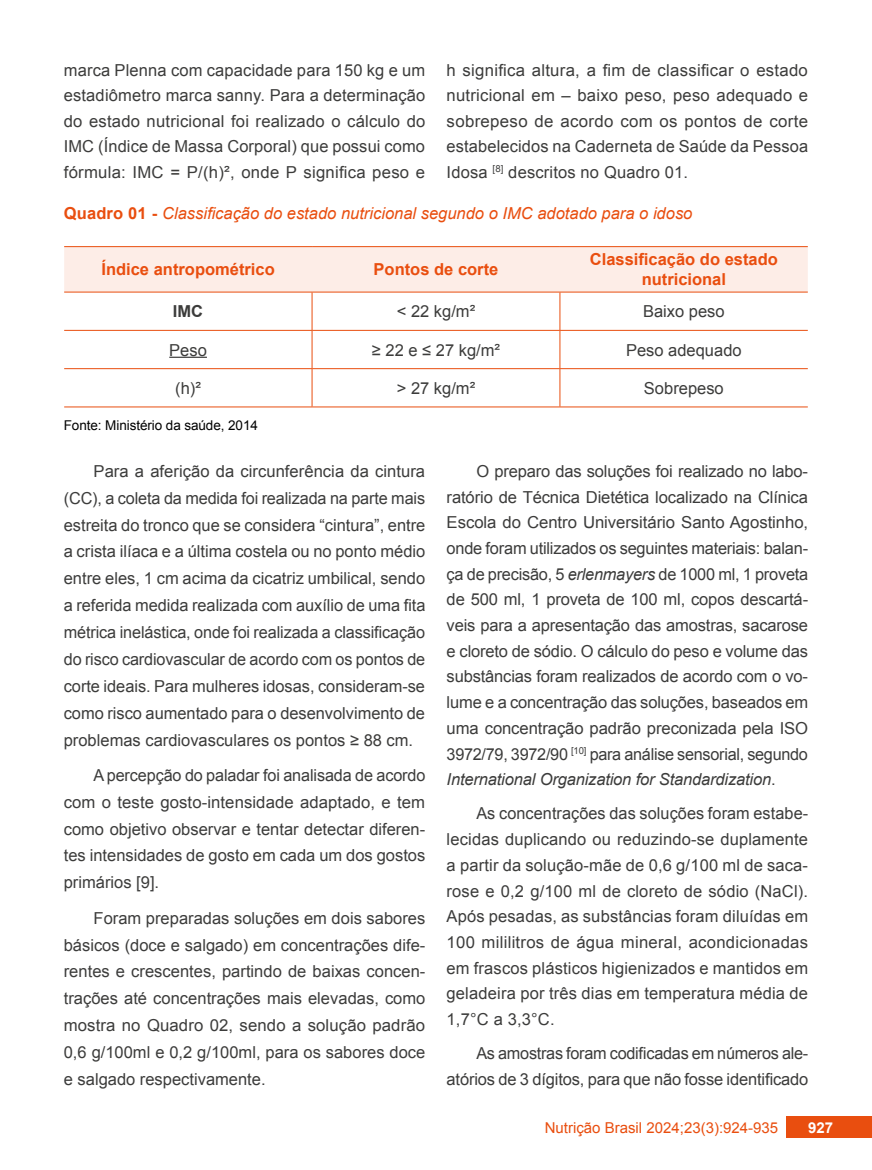
<style>
.page{position:relative;width:872px;height:1170px;background:#fff}
.page>*{position:absolute;margin:0;border:0;box-sizing:border-box;transform-origin:0 0}
.t1{font:16.5px/25.7px "Arial";color:#3c3c3b;text-align:justify}
.t2{font:italic 16.5px "Arial";color:#e94e0f}
.t3{font:700 16.5px/19.8px "Arial";color:#e94e0f;text-align:center}
.t4{font:700 16.5px "Arial";color:#3c3c3b}
.t5{font:15px "Arial";color:#e94e0f}
.t6{font:700 15px "Arial";color:#fff}
.t7{font:13.5px "Arial";letter-spacing:-.005em;color:#000}
.s1{font-weight:700;font-style:normal}
.s2{font-style:italic}
</style>
<div class="page">
<div style="left:786px;top:1116px;width:86px;height:21px;background:#e94e0f"></div>
<div style="left:64px;top:247px;width:743px;height:45px;background:#fdede7"></div>
<hr style="left:64px;top:330px;width:248px;height:1px;background:#e94e0f">
<hr style="left:312px;top:330px;width:248px;height:1px;background:#e94e0f">
<hr style="left:560px;top:330px;width:247px;height:1px;background:#e94e0f">
<hr style="left:64px;top:368px;width:248px;height:1px;background:#e94e0f">
<hr style="left:312px;top:368px;width:248px;height:1px;background:#e94e0f">
<hr style="left:560px;top:368px;width:247px;height:1px;background:#e94e0f">
<hr style="left:64px;top:406px;width:248px;height:1px;background:#e94e0f">
<hr style="left:560px;top:406px;width:247px;height:1px;background:#e94e0f">
<hr style="left:64px;top:246px;width:248px;height:1px;background:#e94e0f">
<hr style="left:312px;top:246px;width:248px;height:1px;background:#e94e0f">
<hr style="left:560px;top:246px;width:247px;height:1px;background:#e94e0f">
<hr style="left:64px;top:292px;width:248px;height:1px;background:#e94e0f">
<hr style="left:560px;top:292px;width:247px;height:1px;background:#e94e0f">
<hr style="left:312px;top:292px;width:248px;height:1px;background:#e94e0f">
<hr style="left:312px;top:292px;width:1px;height:38px;background:#e94e0f">
<hr style="left:559px;top:292px;width:1px;height:38px;background:#e94e0f">
<hr style="left:312px;top:331px;width:1px;height:37px;background:#e94e0f">
<hr style="left:559px;top:331px;width:1px;height:37px;background:#e94e0f">
<hr style="left:312px;top:369px;width:1px;height:37px;background:#e94e0f">
<hr style="left:559px;top:369px;width:1px;height:37px;background:#e94e0f">
<hr style="left:312px;top:406px;width:248px;height:1px;background:#e94e0f">
<hr style="left:169px;top:356px;width:38px;height:2px;background:#3c3c3b">
<p class="t1" style="left:64px;top:57px;width:363px">marca Plenna com capacidade para 150 kg e um estadiômetro marca sanny. Para a determinação do estado nutricional foi realizado o cálculo do IMC (Índice de Massa Corporal) que possui como fórmula: IMC = P/(h)², onde P significa peso e</p>
<p class="t1" style="left:446px;top:57px;width:363px">h significa altura, a fim de classificar o estado nutricional em – baixo peso, peso adequado e sobrepeso de acordo com os pontos de corte estabelecidos na Caderneta de Saúde da Pessoa Idosa <sup>[8]</sup> descritos no Quadro 01.</p>
<p class="t2" style="left:64px;top:202px;width:630px"><span class="s1">Quadro 01 -</span> Classificação do estado nutricional segundo o IMC adotado para o idoso</p>
<p class="t3" style="left:101px;top:260px;width:175px">Índice antropométrico</p>
<p class="t3" style="left:373px;top:260px;width:126px">Pontos de corte</p>
<p class="t3" style="left:590px;top:250px;width:189px">Classificação do estado nutricional</p>
<p class="t4" style="left:173px;top:300px;width:32px">IMC</p>
<p class="t1" style="left:397px;top:299px;width:80px">&lt; 22 kg/m²</p>
<p class="t1" style="left:643px;top:299px;width:83px">Baixo peso</p>
<p class="t1" style="left:169px;top:337px;width:39px">Peso</p>
<p class="t1" style="left:372px;top:337px;width:130px">≥ 22 e ≤ 27 kg/m²</p>
<p class="t1" style="left:626px;top:337px;width:117px">Peso adequado</p>
<p class="t1" style="left:175px;top:375px;width:27px">(h)²</p>
<p class="t1" style="left:397px;top:375px;width:80px">&gt; 27 kg/m²</p>
<p class="t1" style="left:644px;top:375px;width:81px">Sobrepeso</p>
<p class="t7" style="left:64px;top:416px;width:196px">Fonte: Ministério da saúde, 2014</p>
<p class="t1" style="left:64px;top:458px;width:363px;line-height:26.8px;text-indent:30px">Para a aferição da circunferência da cintura (CC), a coleta da medida foi realizada na parte mais estreita do tronco que se considera “cintura”, entre a crista ilíaca e a última costela ou no ponto médio entre eles, 1 cm acima da cicatriz umbilical, sendo a referida medida realizada com auxílio de uma fita métrica inelástica, onde foi realizada a classificação do risco cardiovascular de acordo com os pontos de corte ideais. Para mulheres idosas, consideram-se como risco aumentado para o desenvolvimento de problemas cardiovasculares os pontos ≥ 88 cm.</p>
<p class="t1" style="left:64px;top:761px;width:363px;line-height:26.8px;text-indent:30px">A percepção do paladar foi analisada de acordo com o teste gosto-intensidade adaptado, e tem como objetivo observar e tentar detectar diferen&shy;tes intensidades de gosto em cada um dos gostos primários [9].</p>
<p class="t1" style="left:64px;top:904px;width:363px;line-height:26.8px;text-indent:30px">Foram preparadas soluções em dois sabores básicos (doce e salgado) em concentrações dife&shy;rentes e crescentes, partindo de baixas concen&shy;trações até concentrações mais elevadas, como mostra no Quadro 02, sendo a solução padrão 0,6 g/100ml e 0,2 g/100ml, para os sabores doce e salgado respectivamente.</p>
<p class="t1" style="left:446px;top:458px;width:363px;text-indent:30px">O preparo das soluções foi realizado no labo&shy;ratório de Técnica Dietética localizado na Clínica Escola do Centro Universitário Santo Agostinho, onde foram utilizados os seguintes materiais: balan&shy;ça de precisão, 5 <span class="s2">erlenmayers</span> de 1000 ml, 1 proveta de 500 ml, 1 proveta de 100 ml, copos descartá&shy;veis para a apresentação das amostras, sacarose e cloreto de sódio. O cálculo do peso e volume das substâncias foram realizados de acordo com o vo&shy;lume e a concentração das soluções, baseados em uma concentração padrão preconizada pela ISO 3972/79, 3972/90 <sup>[10]</sup> para análise sensorial, segundo <span class="s2">International Organization for Standardization</span>.</p>
<p class="t1" style="left:446px;top:801px;width:363px;text-indent:30px">As concentrações das soluções foram estabe&shy;lecidas duplicando ou reduzindo-se duplamente a partir da solução-mãe de 0,6 g/100 ml de saca&shy;rose e 0,2 g/100 ml de cloreto de sódio (NaCl).<br>Após pesadas, as substâncias foram diluídas em 100 mililitros de água mineral, acondicionadas em frascos plásticos higienizados e mantidos em geladeira por três dias em temperatura média de 1,7°C a 3,3°C.</p>
<p class="t1" style="left:446px;top:1040px;width:363px;text-align:right">As amostras foram codificadas em números ale&shy;atórios de 3 dígitos, para que não fosse identificado</p>
<p class="t5" style="left:545px;top:1117px;width:235px">Nutrição Brasil 2024;23(3):924-935</p>
<p class="t6" style="left:808px;top:1117px;width:27px">927</p>
</div>
